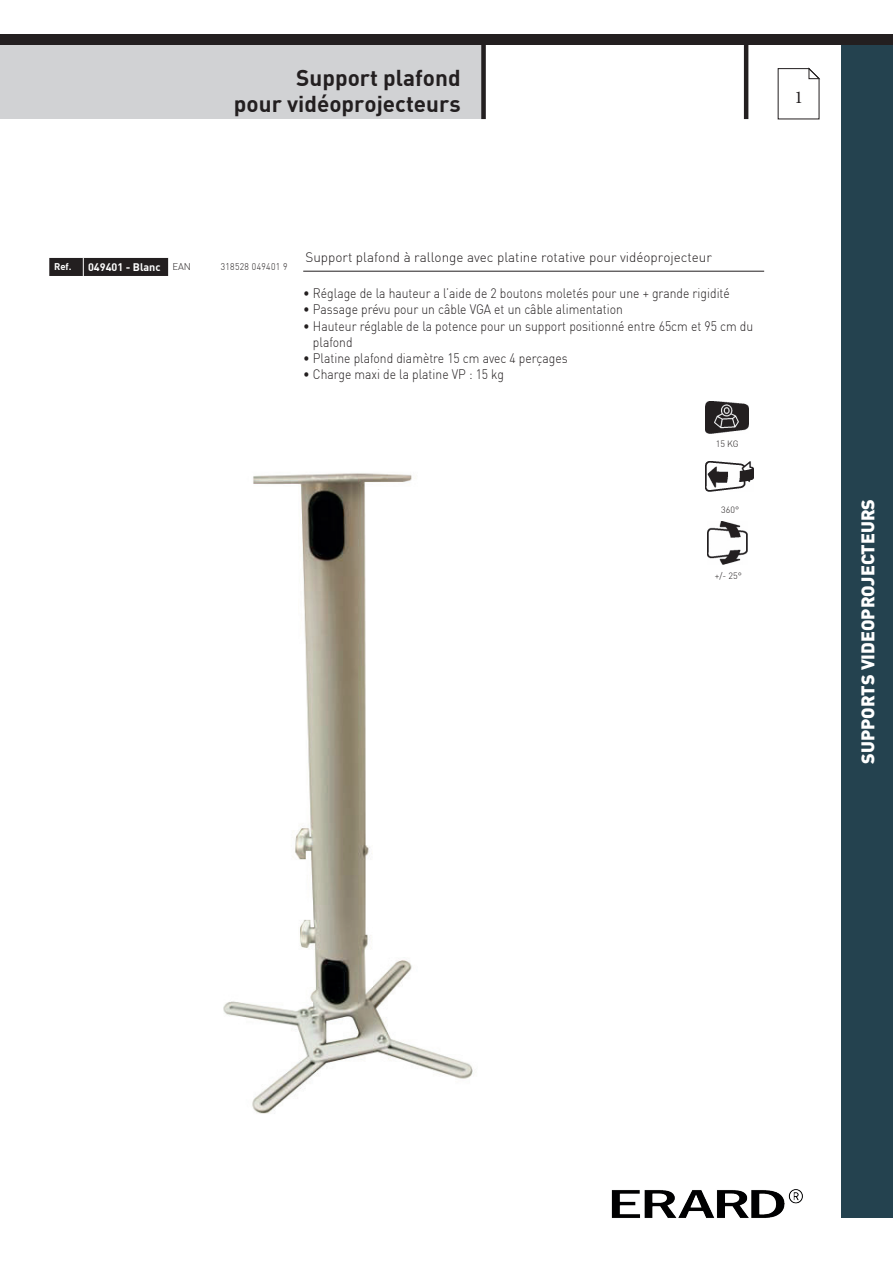
<style>
.page{position:relative;width:893px;height:1263px;background:#fff}
.page>*{position:absolute;margin:0;border:0;box-sizing:border-box;transform-origin:0 0}
.t1{font:700 22.5px/25.5px "DIN";color:#231f20;text-align:right}
.t2{font:900 18px "DIN";color:#fff}
.t3{font:18px "Minion Pro";color:#231f20}
.t4{font:300 13.5px/16.2px "DIN";color:#231f20;scale:.9 1}
.t5{font:300 13.5px "DIN";color:#231f20}
.t6{font:700 10.8px "DIN";color:#fff}
.t7{font:300 9.6px "DIN";letter-spacing:.04em;color:#231f20;scale:.9 1}
.t8{font:700 9.6px "DIN";color:#fff}
.t9{font:300 9px "DIN";color:#231f20}
.s1{font-weight:300;font-size:9.6px;color:#231f20}
</style>
<div class="page">
<svg style="left:777px;top:68px;width:43px;height:52px"></svg>
<div style="left:0;top:43px;width:486px;height:76px;background:#d1d2d4"></div>
<div style="left:481px;top:45px;width:5px;height:74px;background:#231f20"></div>
<div style="left:842px;top:45px;width:51px;height:1173px;background:#24424f"></div>
<div style="left:0;top:34px;width:893px;height:11px;background:#231f20"></div>
<hr style="left:744px;top:43px;width:4px;height:76px;background:#231f20">
<img style="left:708px;top:521px;width:39px;height:43px">
<img style="left:706px;top:462px;width:48px;height:30px">
<img style="left:706px;top:401px;width:43px;height:32px">
<img style="left:223px;top:473px;width:250px;height:641px">
<hr style="left:303px;top:271px;width:461px;height:1px;background:#231f20">
<img style="left:611px;top:1189px;width:192px;height:29px">
<div style="left:49px;top:258px;width:120px;height:18px;background:#231f20"></div>
<h1 class="t1" style="left:234px;top:64px;width:228px">Support plafond<br>pour vidéoprojecteurs</h1>
<h2 class="t3" style="left:794px;top:85px;width:10px">1</h2>
<p class="t8" style="left:54px;top:260px;width:19px">Ref.</p>
<p class="t6" style="left:88px;top:260px;width:104px">049401 - Blanc <span class="s1">EAN</span></p>
<p class="t7" style="left:221px;top:261px;width:76px">318528 049401 9</p>
<p class="t5" style="left:305px;top:248px;width:408px">Support plafond à rallonge avec platine rotative pour vidéoprojecteur</p>
<p class="t4" style="left:303px;top:285px;width:476px">• Réglage de la hauteur a l’aide de 2 boutons moletés pour une + grande rigidité</p>
<p class="t4" style="left:303px;top:301px;width:357px">• Passage prévu pour un câble VGA et un câble alimentation</p>
<p class="t4" style="left:313px;top:317px;width:491px;text-indent:-10px">• Hauteur réglable de la potence pour un support positionné entre 65cm et 95 cm du plafond</p>
<p class="t4" style="left:303px;top:350px;width:295px">• Platine plafond diamètre 15 cm avec 4 perçages</p>
<p class="t4" style="left:303px;top:366px;width:225px">• Charge maxi de la platine VP : 15 kg</p>
<p class="t9" style="left:716px;top:438px;width:25px">15 KG</p>
<p class="t9" style="left:721px;top:504px;width:20px">360°</p>
<p class="t9" style="left:715px;top:570px;width:29px">+/- 25°</p>
<h2 class="t2" style="left:856px;top:764px;width:266px;rotate:-90deg">SUPPORTS VIDEOPROJECTEURS</h2>
<h2 class="t2" style="left:856px;top:726px;width:192px;rotate:-90deg">MEUBLES / TV STANDS</h2>
</div>
